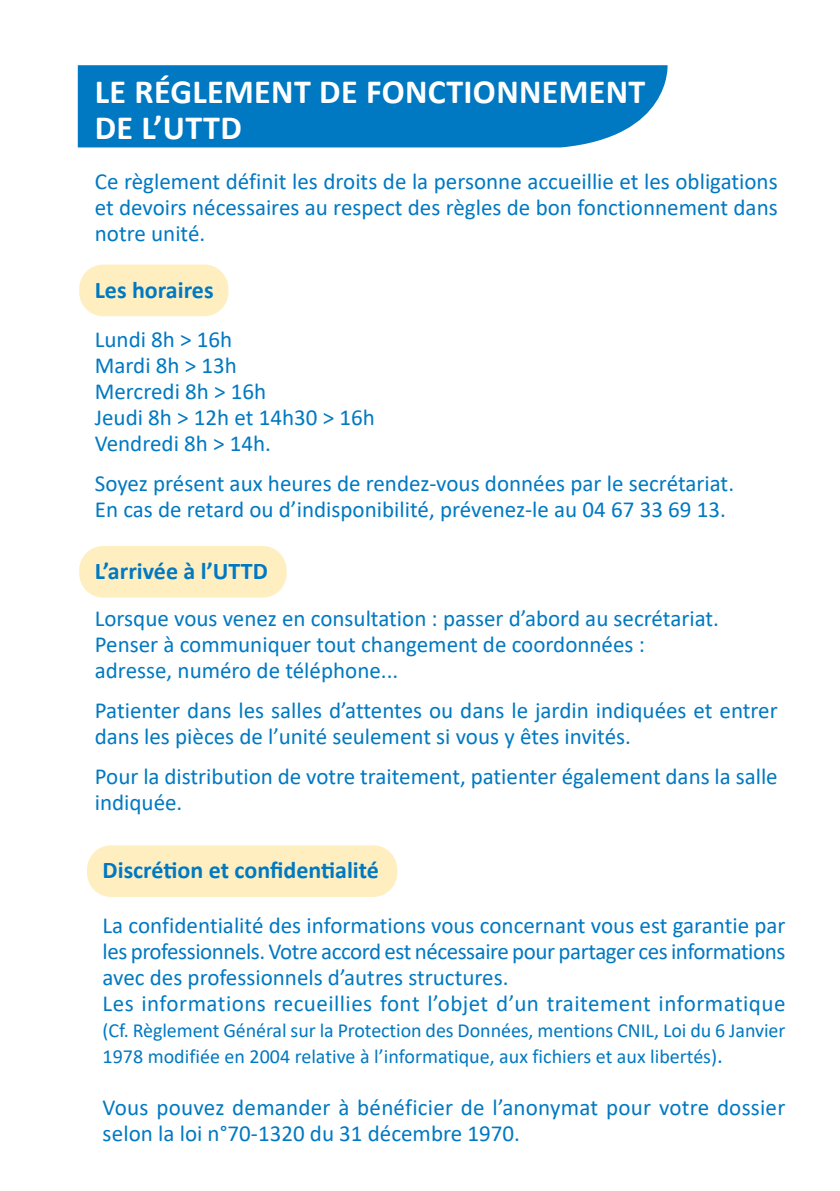
<style>
.page{position:relative;width:840px;height:1191px;background:#fff}
.page>*{position:absolute;margin:0;border:0;box-sizing:border-box;transform-origin:0 0}
.t1{font:700 34px/36px "Calibri";letter-spacing:.01em;color:#fff}
.t2{font:700 24px "Calibri";color:#0079c2}
.t3{font:23px/26px "Calibri";color:#0079c2}
.t4{font:20px/26px "Calibri";letter-spacing:-.005em;color:#0079c2}
.s1{font-size:23px}
</style>
<div class="page">
<div style="left:78px;top:65px;width:590px;height:82px;background:#0079c2"></div>
<div style="left:79px;top:264px;width:149px;height:52px;background:#feeec0;border-radius:24px"></div>
<div style="left:79px;top:546px;width:207px;height:51px;background:#feeec0;border-radius:24px"></div>
<div style="left:87px;top:845px;width:310px;height:52px;background:#feeec0;border-radius:24px"></div>
<h1 class="t1" style="left:95px;top:73px;width:552px">LE RÉGLEMENT DE FONCTIONNEMENT<br>DE L’UTTD</h1>
<p class="t3" style="left:95px;top:167px;width:684px;text-align:justify">Ce règlement définit les droits de la personne accueillie et les obligations et devoirs nécessaires au respect des règles de bon fonctionnement dans notre unité.</p>
<p class="t2" style="left:95px;top:273px;width:120px">Les horaires</p>
<p class="t3" style="left:95px;top:326px;width:281px">Lundi 8h &gt; 16h<br>Mardi 8h &gt; 13h<br>Mercredi 8h &gt; 16h<br>Jeudi 8h &gt; 12h et 14h30 &gt; 16h<br>Vendredi 8h &gt; 14h.</p>
<p class="t3" style="left:95px;top:470px;width:640px">Soyez présent aux heures de rendez-vous données par le secrétariat.<br>En cas de retard ou d’indisponibilité, prévenez-le au 04 67 33 69 13.</p>
<p class="t2" style="left:95px;top:554px;width:174px">L’arrivée à l’UTTD</p>
<p class="t3" style="left:95px;top:604px;width:625px">Lorsque vous venez en consultation : passer d’abord au secrétariat.<br>Penser à communiquer tout changement de coordonnées : adresse, numéro de téléphone...</p>
<p class="t3" style="left:95px;top:696px;width:684px">Patienter dans les salles d’attentes ou dans le jardin indiquées et entrer dans les pièces de l’unité seulement si vous y êtes invités.</p>
<p class="t3" style="left:95px;top:762px;width:684px">Pour la distribution de votre traitement, patienter également dans la salle indiquée.</p>
<p class="t2" style="left:103px;top:853px;width:278px">Discrétion et confidentialité</p>
<p class="t3" style="left:103px;top:912px;width:684px">La confidentialité des informations vous concernant vous est garantie par les professionnels. Votre accord est nécessaire pour partager ces informations avec des professionnels d’autres structures.<br>Les informations recueillies font l’objet d’un traitement informatique</p>
<p class="t4" style="left:103px;top:1017px;width:684px">(Cf. Règlement Général sur la Protection des Données, mentions CNIL, Loi du 6 Janvier<br>1978 modifiée en 2004 relative à l’informatique, aux fichiers et aux libertés)<span class="s1">.</span></p>
<p class="t3" style="left:103px;top:1094px;width:683px">Vous pouvez demander à bénéficier de l’anonymat pour votre dossier selon la loi n°70-1320 du 31 décembre 1970.</p>
</div>
